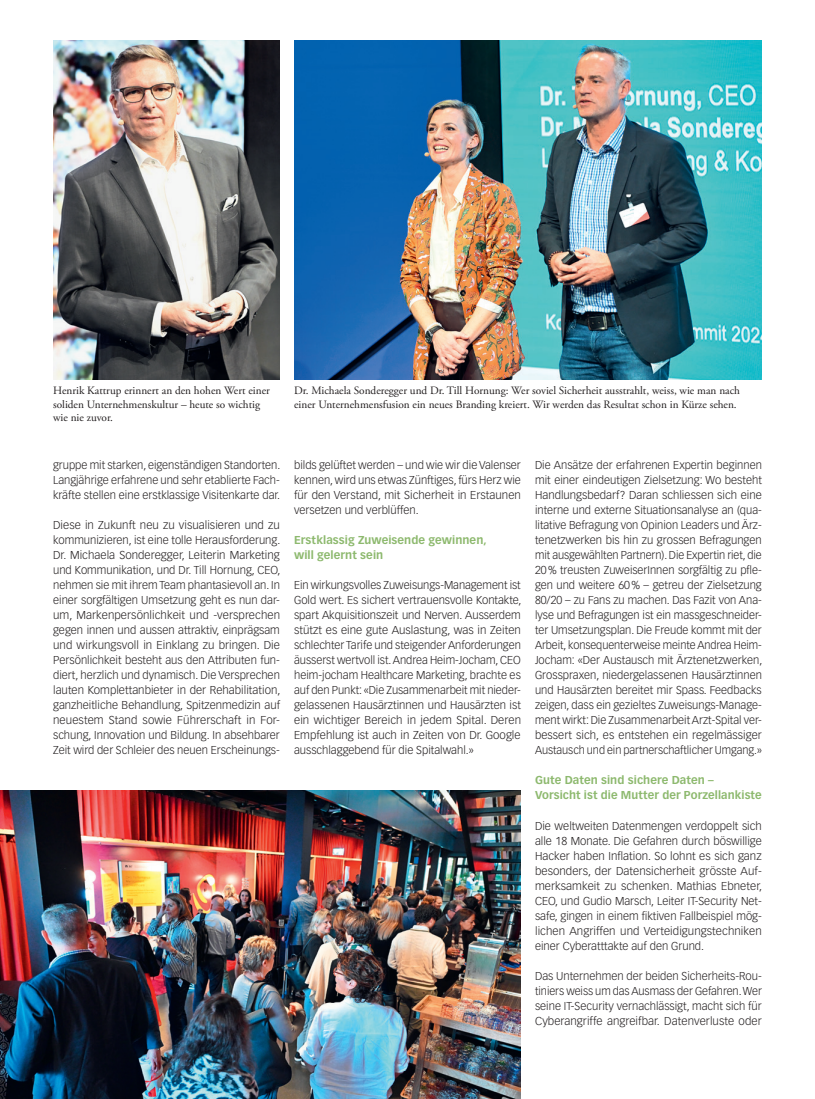
<style>
.page{position:relative;width:815px;height:1099px;background:#fff}
.page>*{position:absolute;margin:0;border:0;box-sizing:border-box;transform-origin:0 0}
.Lauftext{font:300 11.25px/15px "Vectora LT Std";color:#231f20;text-align:justify}
.Legende{font:11.25px/13.5px "Adobe Garamond Pro";color:#231f20}
.ZT_Special{font:700 11.25px/15px "Vectora LT Std";letter-spacing:.005em;color:#8db96e}
</style>
<div class="page">
<img style="left:294px;top:40px;width:468px;height:339px">
<img style="left:0;top:790px;width:521px;height:308px">
<img style="left:53px;top:40px;width:227px;height:339px">
<p class="Legende" style="left:53px;top:384px;width:218px">Henrik Kattrup erinnert an den hohen Wert einer soliden Unternehmenskultur – heute so wichtig wie nie zuvor.</p>
<p class="Legende" style="left:294px;top:384px;width:447px">Dr. Michaela Sonderegger und Dr. Till Hornung: Wer soviel Sicherheit ausstrahlt, weiss, wie man nach einer Unternehmensfusion ein neues Branding kreiert. Wir werden das Resultat schon in Kürze sehen.</p>
<p class="Lauftext" style="left:53px;top:458px;width:229px">gruppe mit starken, eigenständigen Standorten.<br>Langjährige erfahrene und sehr etablierte Fach&shy;kräfte stellen eine erstklassige Visitenkarte dar.</p>
<p class="Lauftext" style="left:53px;top:518px;width:229px">Diese in Zukunft neu zu visualisieren und zu kommunizieren, ist eine tolle Herausforderung.<br>Dr. Michaela Sonderegger, Leiterin Marketing und Kommunikation, und Dr. Till Hornung, CEO, nehmen sie mit ihrem Team phantasievoll an. In einer sorgfältigen Umsetzung geht es nun dar&shy;um, Markenpersönlichkeit und -versprechen gegen innen und aussen attraktiv, einprägsam und wirkungsvoll in Einklang zu bringen. Die Persönlichkeit besteht aus den Attributen fun&shy;diert, herzlich und dynamisch. Die Versprechen lauten Komplettanbieter in der Rehabilitation, ganzheitliche Behandlung, Spitzenmedizin auf neuestem Stand sowie Führerschaft in For&shy;schung, Innovation und Bildung. In absehbarer Zeit wird der Schleier des neuen Erscheinungs-</p>
<p class="Lauftext" style="left:294px;top:458px;width:228px">bilds gelüftet werden – und wie wir die Valenser kennen, wird uns etwas Zünftiges, fürs Herz wie für den Verstand, mit Sicherheit in Erstaunen versetzen und verblüffen.</p>
<p class="ZT_Special" style="left:294px;top:533px;width:194px">Erstklassig Zuweisende gewinnen, will gelernt sein</p>
<p class="Lauftext" style="left:294px;top:578px;width:229px">Ein wirkungsvolles Zuweisungs-Management ist Gold wert. Es sichert vertrauensvolle Kontakte, spart Akquisitionszeit und Nerven. Ausserdem stützt es eine gute Auslastung, was in Zeiten schlechter Tarife und steigender Anforderungen äusserst wertvoll ist. Andrea Heim-Jocham, CEO heim-jocham Healthcare Marketing, brachte es auf den Punkt: «Die Zusammenarbeit mit nieder&shy;gelassenen Hausärztinnen und Hausärzten ist ein wichtiger Bereich in jedem Spital. Deren Empfehlung ist auch in Zeiten von Dr. Google ausschlaggebend für die Spitalwahl.»</p>
<p class="Lauftext" style="left:535px;top:458px;width:229px">Die Ansätze der erfahrenen Expertin beginnen mit einer eindeutigen Zielsetzung: Wo besteht Handlungsbedarf? Daran schliessen sich eine interne und externe Situationsanalyse an (qua&shy;litative Befragung von Opinion Leaders und Ärz&shy;tenetzwerken bis hin zu grossen Befragungen mit ausgewählten Partnern). Die Expertin riet, die 20% treusten ZuweiserInnen sorgfältig zu pfle&shy;gen und weitere 60% – getreu der Zielsetzung 80/20 – zu Fans zu machen. Das Fazit von Ana&shy;lyse und Befragungen ist ein massgeschneider&shy;ter Umsetzungsplan. Die Freude kommt mit der Arbeit, konsequenterweise meinte Andrea Heim-Jocham: «Der Austausch mit Ärztenetzwerken, Grosspraxen, niedergelassenen Hausärztinnen und Hausärzten bereitet mir Spass. Feedbacks zeigen, dass ein gezieltes Zuweisungs-Manage&shy;ment wirkt: Die Zusammenarbeit Arzt-Spital ver&shy;bessert sich, es entstehen ein regelmässiger Austausch und ein partnerschaftlicher Umgang.»</p>
<p class="ZT_Special" style="left:535px;top:773px;width:228px">Gute Daten sind sichere Daten –<br>Vorsicht ist die Mutter der Porzellankiste</p>
<p class="Lauftext" style="left:535px;top:818px;width:229px">Die weltweiten Datenmengen verdoppelt sich alle 18 Monate. Die Gefahren durch böswillige Hacker haben Inflation. So lohnt es sich ganz besonders, der Datensicherheit grösste Auf&shy;merksamkeit zu schenken. Mathias Ebneter, CEO, und Gudio Marsch, Leiter IT-Security Net&shy;safe, gingen in einem fiktiven Fallbeispiel mög&shy;lichen Angriffen und Verteidigungstechniken einer Cyberatttakte auf den Grund.</p>
<p class="Lauftext" style="left:535px;top:968px;width:228px">Das Unternehmen der beiden Sicherheits-Rou&shy;tiniers weiss um das Ausmass der Gefahren. Wer seine IT-Security vernachlässigt, macht sich für Cyberangriffe angreifbar. Datenverluste oder</p>
</div>
